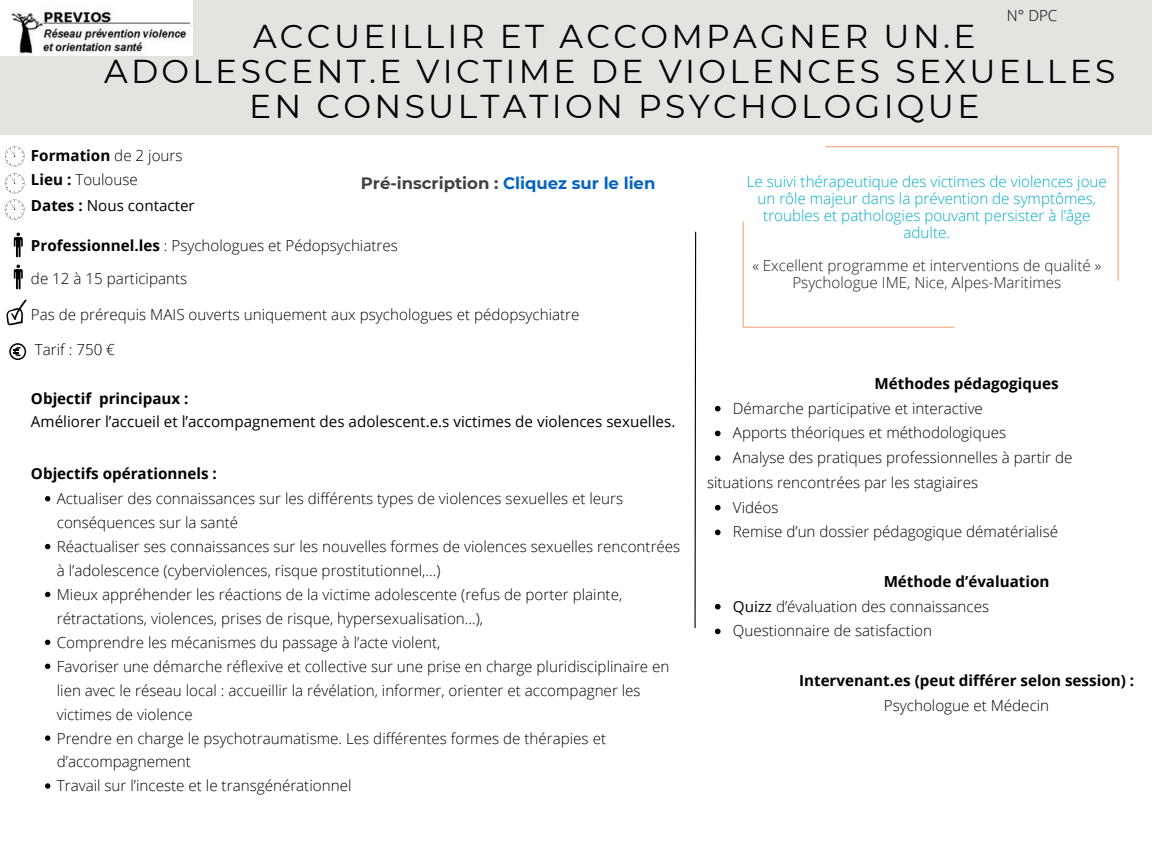
<style>
.page{position:relative;width:1152px;height:864px;background:#fff}
.page>*{position:absolute;margin:0;border:0;box-sizing:border-box;transform-origin:0 0}
.t1{font:33px/34.8px "Montserrat";letter-spacing:.1em;color:#000;text-align:center}
.t2{font:700 16.5px "Montserrat";color:#414142}
.t3{font:300 15.15px/24px "Open Sans";color:#000}
.t4{font:300 15.15px/16.8px "Open Sans";color:#01abca;text-align:center}
.t5{font:700 15.15px "Open Sans";color:#000}
.t6{font:15.15px "Open Sans";color:#000}
.t7{font:300 15.15px/16.8px "Open Sans";color:#231f20;text-align:center}
.s1{font-weight:700}
.s2{color:#0462c0}
.s3{font-weight:400}
</style>
<div class="page">
<div style="left:0;top:0;width:1152px;height:135px;background:#e3e4e0"></div>
<img style="left:0;top:0;width:192px;height:55px">
<svg style="left:694px;top:231px;width:3px;height:397px"></svg>
<svg style="left:5px;top:146px;width:20px;height:21px"></svg>
<svg style="left:14px;top:233px;width:9px;height:24px"></svg>
<svg style="left:6px;top:299px;width:21px;height:26px"></svg>
<svg style="left:9px;top:343px;width:17px;height:17px"></svg>
<svg style="left:45px;top:496px;width:5px;height:5px"></svg>
<svg style="left:45px;top:544px;width:5px;height:5px"></svg>
<svg style="left:45px;top:592px;width:5px;height:5px"></svg>
<svg style="left:45px;top:640px;width:5px;height:5px"></svg>
<svg style="left:45px;top:664px;width:5px;height:5px"></svg>
<svg style="left:45px;top:735px;width:5px;height:6px"></svg>
<svg style="left:45px;top:783px;width:5px;height:6px"></svg>
<svg style="left:743px;top:146px;width:376px;height:182px"></svg>
<svg style="left:715px;top:406px;width:6px;height:5px"></svg>
<svg style="left:715px;top:431px;width:6px;height:5px"></svg>
<svg style="left:715px;top:455px;width:6px;height:6px"></svg>
<svg style="left:715px;top:505px;width:6px;height:5px"></svg>
<svg style="left:715px;top:530px;width:6px;height:5px"></svg>
<svg style="left:715px;top:604px;width:6px;height:5px"></svg>
<svg style="left:715px;top:629px;width:6px;height:5px"></svg>
<svg style="left:5px;top:173px;width:20px;height:47px"></svg>
<svg style="left:14px;top:265px;width:9px;height:24px"></svg>
<p class="t3" style="left:1007px;top:3px;width:52px">N° DPC</p>
<h1 class="t1" style="left:104px;top:19px;width:1013px">ACCUEILLIR ET ACCOMPAGNER UN.E<br>ADOLESCENT.E VICTIME DE VIOLENCES SEXUELLES<br>EN CONSULTATION PSYCHOLOGIQUE</h1>
<p class="t3" style="left:31px;top:144px;width:153px;line-height:23.5px"><span class="s1">Formation</span> de 2 jours<br><span class="s1">Lieu :</span> Toulouse</p>
<p class="t6" style="left:31px;top:195px;width:165px"><span class="s1">Dates :</span> Nous contacter</p>
<p class="t3" style="left:31px;top:229px;width:368px;line-height:33px"><span class="s1">Professionnel.les</span> : Psychologues et Pédopsychiatres de 12 à 15 participants</p>
<p class="t3" style="left:31px;top:302px;width:550px">Pas de prérequis MAIS ouverts uniquement aux psychologues et pédopsychiatre</p>
<p class="t3" style="left:35px;top:337px;width:82px">Tarif : 750 €</p>
<p class="t5" style="left:31px;top:387px;width:159px">Objectif principaux :</p>
<p class="t6" style="left:31px;top:411px;width:646px">Améliorer l’accueil et l’accompagnement des adolescent.e.s victimes de violences sexuelles.</p>
<p class="t5" style="left:31px;top:463px;width:187px">Objectifs opérationnels :</p>
<p class="t3" style="left:57px;top:486px;width:625px">Actualiser des connaissances sur les différents types de violences sexuelles et leurs conséquences sur la santé<br>Réactualiser ses connaissances sur les nouvelles formes de violences sexuelles rencontrées à l’adolescence (cyberviolences, risque prostitutionnel,…)<br>Mieux appréhender les réactions de la victime adolescente (refus de porter plainte, rétractations, violences, prises de risque, hypersexualisation…),<br>Comprendre les mécanismes du passage à l’acte violent,<br>Favoriser une démarche réflexive et collective sur une prise en charge pluridisciplinaire en lien avec le réseau local : accueillir la révélation, informer, orienter et accompagner les victimes de violence<br>Prendre en charge le psychotraumatisme. Les différentes formes de thérapies et d’accompagnement<br>Travail sur l’inceste et le transgénérationnel</p>
<p class="t2" style="left:361px;top:173px;width:296px">Pré-inscription : <span class="s2">Cliquez sur le lien</span></p>
<p class="t4" style="left:747px;top:173px;width:362px">Le suivi thérapeutique des victimes de violences joue un rôle majeur dans la prévention de symptômes, troubles et pathologies pouvant persister à l’âge adulte.</p>
<p class="t7" style="left:752px;top:257px;width:350px">« Excellent programme et interventions de qualité »<br>Psychologue IME, Nice, Alpes-Maritimes</p>
<p class="t5" style="left:875px;top:373px;width:186px">Méthodes pédagogiques</p>
<p class="t3" style="left:733px;top:396px;width:252px">Démarche participative et interactive</p>
<p class="t3" style="left:733px;top:421px;width:275px">Apports théoriques et méthodologiques</p>
<p class="t3" style="left:733px;top:445px;width:341px">Analyse des pratiques professionnelles à partir de</p>
<p class="t3" style="left:707px;top:470px;width:273px">situations rencontrées par les stagiaires</p>
<p class="t3" style="left:733px;top:495px;width:47px">Vidéos</p>
<p class="t3" style="left:733px;top:520px;width:327px">Remise d’un dossier pédagogique dématérialisé</p>
<p class="t3" style="left:733px;top:569px;width:318px;line-height:24.8px;text-indent:151px"><span class="s1">Méthode d’évaluation<br></span><span class="s3">Quizz</span> d’évaluation des connaissances<br>Questionnaire de satisfaction</p>
<p class="t5" style="left:799px;top:670px;width:337px">Intervenant.es (peut différer selon session) :</p>
<p class="t3" style="left:884px;top:693px;width:167px">Psychologue et Médecin</p>
</div>
